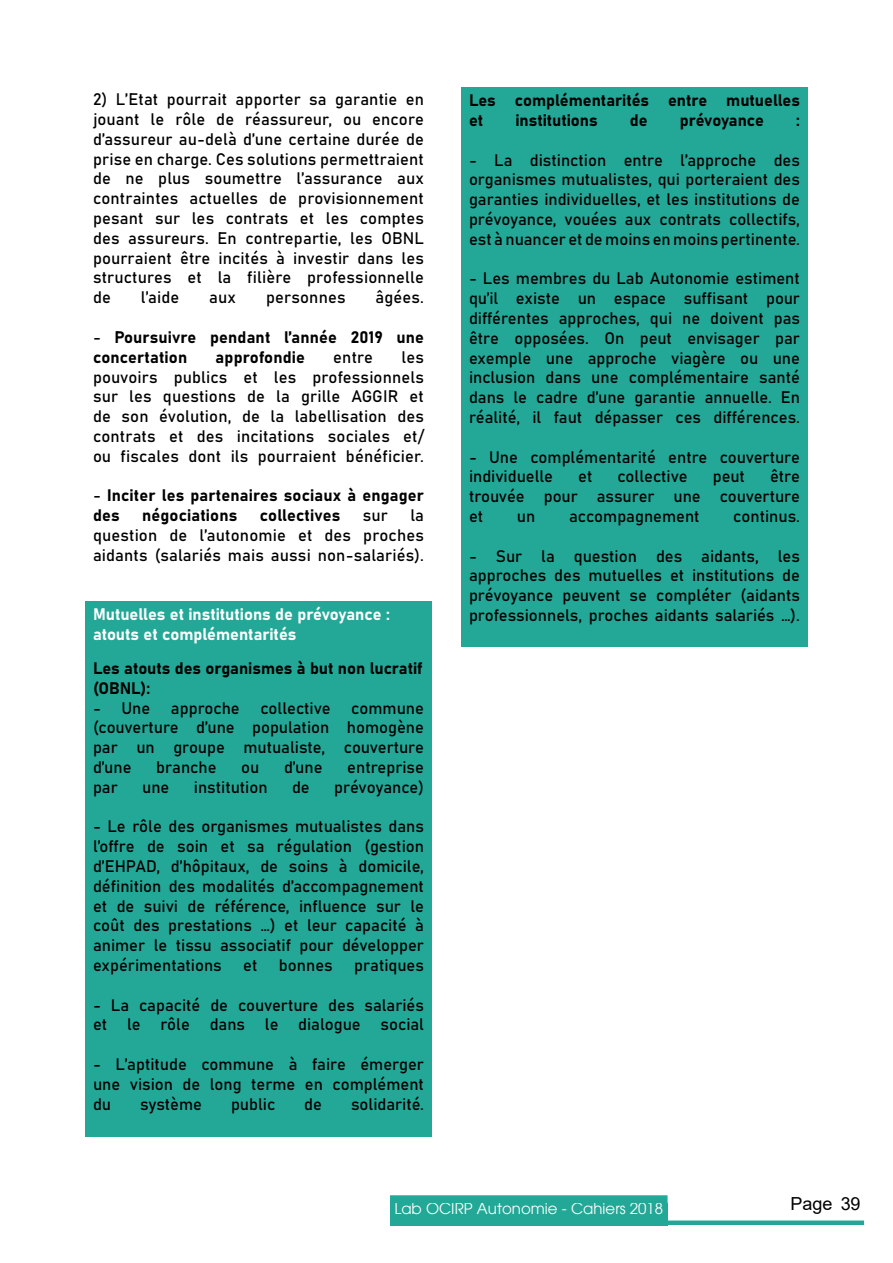
<style>
.page{position:relative;width:893px;height:1263px;background:#fff}
.page>*{position:absolute;margin:0;border:0;box-sizing:border-box;transform-origin:0 0}
.t1{font:18px "Arial";color:#000}
.t2{font:16.5px/19.8px "Bahnschrift";color:#000;text-align:justify}
.t3{font:16.5px/19.8px "Bahnschrift";color:#fff}
.t4{font:15px "Avant Garde";color:#fff}
</style>
<div class="page">
<div style="left:390px;top:1203px;width:278px;height:22px;background:#23a897"></div>
<div style="left:390px;top:1195px;width:278px;height:8px;background:#23a897;border:2px solid #23a897"></div>
<div style="left:668px;top:1220px;width:196px;height:5px;background:#23a897"></div>
<div style="left:461px;top:87px;width:347px;height:559px;background:#23a897"></div>
<div style="left:85px;top:602px;width:347px;height:535px;background:#23a897"></div>
<p class="t2" style="left:93px;top:89px;width:333px">2) L’Etat pourrait apporter sa garantie en jouant le rôle de réassureur, ou encore d’assureur au-delà d’une certaine durée de prise en charge. Ces solutions permettraient de ne plus soumettre l’assurance aux contraintes actuelles de provisionnement pesant sur les contrats et les comptes des assureurs. En contrepartie, les OBNL pourraient être incités à investir dans les structures et la filière professionnelle de</p>
<p class="t2" style="left:141px;top:287px;width:40px">l’aide</p>
<p class="t2" style="left:209px;top:287px;width:28px">aux</p>
<p class="t2" style="left:266px;top:287px;width:81px">personnes</p>
<p class="t2" style="left:375px;top:287px;width:50px">âgées.</p>
<p class="t2" style="left:93px;top:327px;width:332px">- Poursuivre pendant l’année 2019 une concertation</p>
<p class="t2" style="left:93px;top:347px;width:333px;text-indent:308px">les pouvoirs publics et les professionnels sur les questions de la grille AGGIR et de son évolution, de la labellisation des contrats et des incitations sociales et/ ou fiscales dont ils pourraient bénéficier.</p>
<p class="t2" style="left:93px;top:485px;width:332px">- Inciter les partenaires sociaux à engager des</p>
<p class="t2" style="left:216px;top:347px;width:91px">approfondie</p>
<p class="t2" style="left:333px;top:347px;width:41px">entre</p>
<p class="t2" style="left:142px;top:505px;width:97px">négociations</p>
<p class="t2" style="left:260px;top:505px;width:82px">collectives</p>
<p class="t2" style="left:363px;top:505px;width:27px">sur</p>
<p class="t2" style="left:93px;top:505px;width:332px;text-indent:317px">la question de l’autonomie et des proches aidants (salariés mais aussi non-salariés).</p>
<p class="t3" style="left:93px;top:604px;width:298px">Mutuelles et institutions de prévoyance : atouts et complémentarités</p>
<p class="t2" style="left:93px;top:658px;width:331px">Les atouts des organismes à but non lucratif (OBNL):</p>
<p class="t2" style="left:93px;top:698px;width:332px">- Une approche collective commune (couverture d’une population homogène par un groupe mutualiste, couverture d’une</p>
<p class="t2" style="left:156px;top:757px;width:62px">branche</p>
<p class="t2" style="left:241px;top:757px;width:19px">ou</p>
<p class="t2" style="left:284px;top:757px;width:40px">d’une</p>
<p class="t2" style="left:347px;top:757px;width:78px">entreprise</p>
<p class="t2" style="left:93px;top:777px;width:26px">par</p>
<p class="t2" style="left:142px;top:777px;width:29px">une</p>
<p class="t2" style="left:194px;top:777px;width:75px">institution</p>
<p class="t2" style="left:292px;top:777px;width:19px">de</p>
<p class="t2" style="left:334px;top:777px;width:91px">prévoyance)</p>
<p class="t2" style="left:93px;top:816px;width:333px">- Le rôle des organismes mutualistes dans l’offre de soin et sa régulation (gestion d’EHPAD, d’hôpitaux, de soins à domicile, définition des modalités d’accompagnement et de suivi de référence, influence sur le coût des prestations …) et leur capacité à animer le tissu associatif pour développer expérimentations</p>
<p class="t2" style="left:243px;top:955px;width:16px">et</p>
<p class="t2" style="left:279px;top:955px;width:55px">bonnes</p>
<p class="t2" style="left:354px;top:955px;width:71px">pratiques</p>
<p class="t2" style="left:93px;top:995px;width:333px">- La capacité de couverture des salariés et le rôle dans le dialogue social</p>
<p class="t2" style="left:93px;top:1054px;width:332px">- L’aptitude commune à faire émerger une vision de long terme en complément du</p>
<p class="t2" style="left:140px;top:1094px;width:64px">système</p>
<p class="t2" style="left:231px;top:1094px;width:46px">public</p>
<p class="t2" style="left:304px;top:1094px;width:19px">de</p>
<p class="t2" style="left:351px;top:1094px;width:74px">solidarité.</p>
<p class="t2" style="left:469px;top:90px;width:332px">Les complémentarités entre mutuelles et</p>
<p class="t2" style="left:515px;top:110px;width:84px">institutions</p>
<p class="t2" style="left:630px;top:110px;width:19px">de</p>
<p class="t2" style="left:680px;top:110px;width:86px">prévoyance</p>
<p class="t2" style="left:796px;top:110px;width:5px">:</p>
<p class="t2" style="left:469px;top:150px;width:333px">- La distinction entre l’approche des organismes mutualistes, qui porteraient des garanties individuelles, et les institutions de prévoyance, vouées aux contrats collectifs, est à nuancer et de moins en moins pertinente.</p>
<p class="t2" style="left:469px;top:269px;width:333px">- Les membres du Lab Autonomie estiment qu’il existe un espace suffisant pour différentes approches, qui ne doivent pas être opposées. On peut envisager par exemple une approche viagère ou une inclusion dans une complémentaire santé dans le cadre d’une garantie annuelle. En réalité, il faut dépasser ces différences.</p>
<p class="t2" style="left:469px;top:447px;width:332px">- Une complémentarité entre couverture individuelle</p>
<p class="t2" style="left:469px;top:467px;width:332px;text-indent:301px">être trouvée pour assurer une couverture et</p>
<p class="t2" style="left:578px;top:467px;width:16px">et</p>
<p class="t2" style="left:617px;top:467px;width:72px">collective</p>
<p class="t2" style="left:713px;top:467px;width:34px">peut</p>
<p class="t2" style="left:517px;top:506px;width:20px">un</p>
<p class="t2" style="left:569px;top:506px;width:132px">accompagnement</p>
<p class="t2" style="left:733px;top:506px;width:68px">continus.</p>
<p class="t2" style="left:469px;top:546px;width:332px">- Sur la question des aidants, les approches des mutuelles et institutions de prévoyance peuvent se compléter (aidants professionnels, proches aidants salariés …).</p>
<p class="t4" style="left:394px;top:1200px;width:270px">Lab OCIRP Autonomie - Cahiers 2018</p>
<p class="t1" style="left:790px;top:1191px;width:71px">Page 39</p>
</div>
